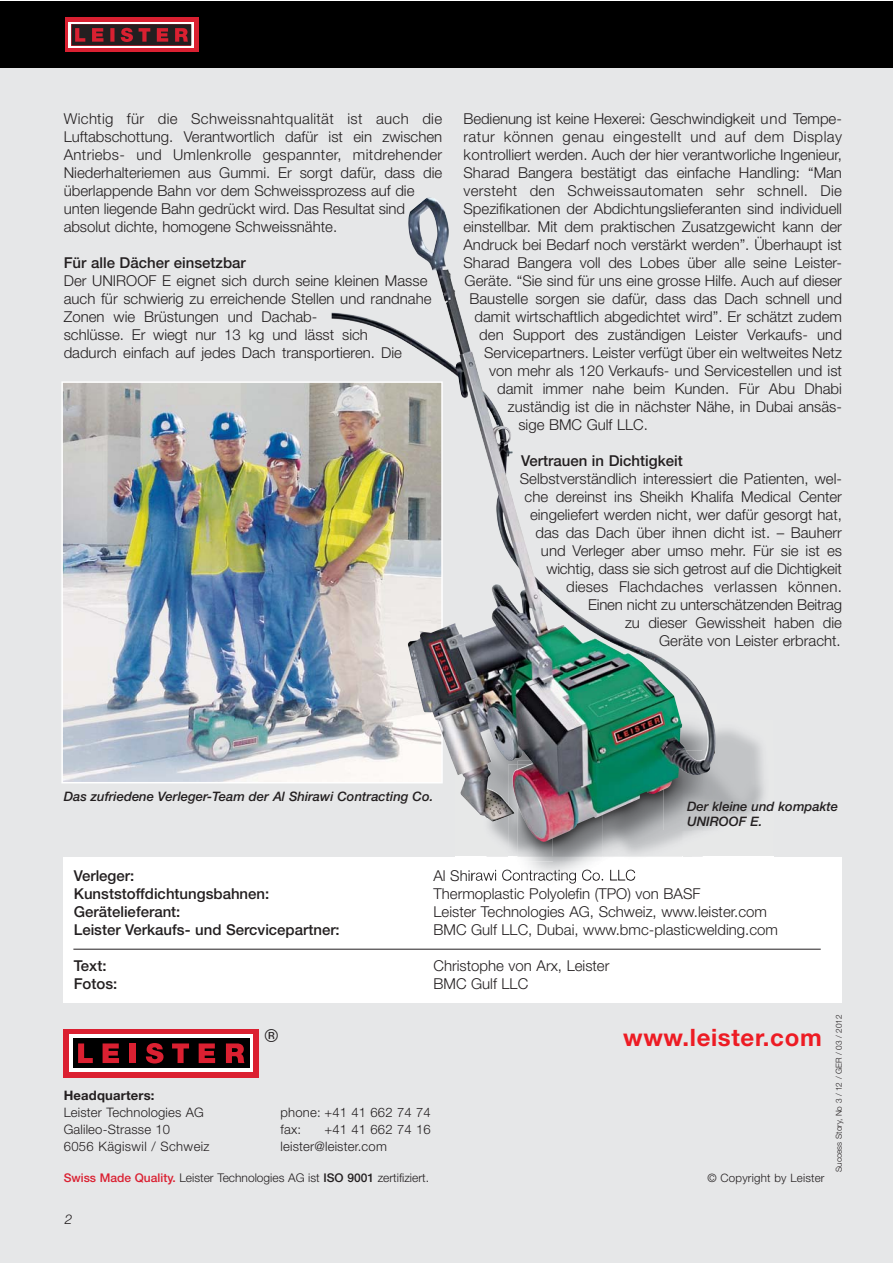
<style>
.page{position:relative;width:893px;height:1263px;background:#fff}
.page>*{position:absolute;margin:0;border:0;box-sizing:border-box;transform-origin:0 0}
.t1{font:700 24px "Helvetica Neue";letter-spacing:.03em;color:#ed1c24}
.t2{font:18px "Helvetica";color:#231f20}
.t3{font:300 15px/18px "Helvetica Neue";color:#231f20}
.t4{font:500 15px/18px "Helvetica Neue";color:#231f20}
.t5{font:300 15px "Helvetica Neue";letter-spacing:.03em;color:#231f20}
.t6{font:300 15px "Helvetica Neue";letter-spacing:.02em;color:#231f20}
.t7{font:italic 300 13.5px "Helvetica Neue";color:#231f20}
.t8{font:300 13.05px/17px "Helvetica Neue";letter-spacing:.015em;color:#231f20}
.t9{font:italic 500 13.05px/15px "Helvetica Neue";color:#231f20}
.t10{font:700 13.05px "Helvetica Neue";letter-spacing:.015em;color:#231f20}
.t11{font:300 12px "Helvetica Neue";color:#231f20}
.t12{font:300 11.55px "Helvetica Neue";letter-spacing:.015em;color:#231f20}
.t13{font:300 8.25px "Helvetica Neue";color:#231f20}
.s1{font-weight:500;color:#da2031}
.s2{font-weight:500}
</style>
<div class="page">
<div style="left:0;top:59px;width:893px;height:1203px;background:#e6e7e8"></div>
<div style="left:0;top:1px;width:893px;height:66px;background:#000"></div>
<div style="left:65px;top:18px;width:134px;height:34px;background:#da2031"></div>
<svg style="left:69px;top:22px;width:125px;height:26px"></svg>
<svg style="left:72px;top:24px;width:119px;height:21px"></svg>
<img style="left:64px;top:384px;width:344px;height:396px">
<div style="left:61px;top:381px;width:382px;height:402px;border:2px solid #fff"></div>
<div style="left:64px;top:1029px;width:195px;height:49px;background:#db2031"></div>
<svg style="left:69px;top:1035px;width:184px;height:37px;background:#e0e0e0"></svg>
<div style="left:73px;top:1039px;width:176px;height:29px;background:#000"></div>
<svg style="left:78px;top:1043px;width:15px;height:20px"></svg>
<svg style="left:103px;top:1043px;width:16px;height:20px"></svg>
<div style="left:130px;top:1043px;width:6px;height:20px;background:#db2031"></div>
<svg style="left:146px;top:1043px;width:17px;height:21px"></svg>
<svg style="left:172px;top:1043px;width:17px;height:20px"></svg>
<svg style="left:199px;top:1043px;width:16px;height:20px"></svg>
<svg style="left:226px;top:1043px;width:18px;height:20px"></svg>
<div style="left:64px;top:857px;width:778px;height:145px;background:#fff"></div>
<hr style="left:73px;top:949px;width:748px;height:1px;background:#231f20">
<img style="left:703px;top:856px;width:14px;height:1px">
<img style="left:472px;top:856px;width:14px;height:1px">
<img style="left:495px;top:860px;width:141px;height:24px">
<img style="left:472px;top:870px;width:85px;height:11px">
<img style="left:553px;top:842px;width:49px;height:18px">
<img style="left:455px;top:856px;width:17px;height:1px">
<img style="left:495px;top:860px;width:58px;height:1px">
<img style="left:508px;top:842px;width:45px;height:18px">
<img style="left:517px;top:842px;width:36px;height:15px">
<img style="left:717px;top:730px;width:56px;height:127px">
<img style="left:716px;top:731px;width:1px;height:20px">
<img style="left:602px;top:860px;width:34px;height:4px">
<img style="left:716px;top:751px;width:57px;height:79px">
<img style="left:408px;top:197px;width:308px;height:645px">
<p class="t3" style="left:64px;top:111px;width:380px">Wichtig für die Schweissnahtqualität ist auch die Luftabschottung. Verantwortlich dafür ist ein zwischen Antriebs- und Umlenkrolle gespannter, mitdrehender Niederhalteriemen aus Gummi. Er sorgt dafür, dass die überlappende Bahn vor dem Schweissprozess auf die unten liegende Bahn gedrückt wird. Das Resultat sind absolut dichte, homogene Schweissnähte.</p>
<p class="t4" style="left:64px;top:255px;width:184px">Für alle Dächer einsetzbar</p>
<p class="t3" style="left:64px;top:273px;width:369px">Der UNIROOF E eignet sich durch seine kleinen Masse auch für schwierig zu erreichende Stellen und randnahe Zonen wie Brüstungen und Dachab-<br>schlüsse. Er wiegt nur 13 kg und lässt sich<br>dadurch einfach auf jedes Dach transportieren. Die</p>
<p class="t3" style="left:463px;top:111px;width:380px">Bedienung ist keine Hexerei: Geschwindigkeit und Tempe-</p>
<p class="t5" style="left:463px;top:132px;width:380px">ratur können genau eingestellt und auf dem Display</p>
<p class="t3" style="left:463px;top:147px;width:380px">kontrolliert werden. Auch der hier verantworliche Ingenieur,</p>
<p class="t3" style="left:463px;top:165px;width:380px">Sharad Bangera bestätigt das einfache Handling: “Man</p>
<p class="t6" style="left:463px;top:186px;width:380px">versteht den Schweissautomaten sehr schnell. Die</p>
<p class="t3" style="left:463px;top:201px;width:380px">Spezifikationen der Abdichtungslieferanten sind individuell</p>
<p class="t3" style="left:463px;top:219px;width:380px">einstellbar. Mit dem praktischen Zusatzgewicht kann der</p>
<p class="t3" style="left:463px;top:237px;width:380px">Andruck bei Bedarf noch verstärkt werden”. Überhaupt ist</p>
<p class="t3" style="left:463px;top:255px;width:380px">Sharad Bangera voll des Lobes über alle seine Leister-</p>
<p class="t3" style="left:465px;top:273px;width:379px">Geräte. “Sie sind für uns eine grosse Hilfe. Auch auf dieser</p>
<p class="t3" style="left:469px;top:291px;width:374px">Baustelle sorgen sie dafür, dass das Dach schnell und</p>
<p class="t3" style="left:474px;top:309px;width:369px">damit wirtschaftlich abgedichtet wird”. Er schätzt zudem</p>
<p class="t3" style="left:479px;top:327px;width:364px">den Support des zuständigen Leister Verkaufs- und</p>
<p class="t3" style="left:484px;top:345px;width:359px">Servicepartners. Leister verfügt über ein weltweites Netz</p>
<p class="t3" style="left:489px;top:363px;width:354px">von mehr als 120 Verkaufs- und Servicestellen und ist</p>
<p class="t3" style="left:497px;top:381px;width:346px">damit immer nahe beim Kunden. Für Abu Dhabi</p>
<p class="t3" style="left:508px;top:399px;width:336px">zuständig ist die in nächster Nähe, in Dubai ansäs-</p>
<p class="t3" style="left:518px;top:417px;width:131px">sige BMC Gulf LLC.</p>
<p class="t4" style="left:521px;top:453px;width:163px">Vertrauen in Dichtigkeit</p>
<p class="t3" style="left:520px;top:471px;width:324px;text-align:right">Selbstverständlich interessiert die Patienten, wel&shy;che dereinst ins Sheikh Khalifa Medical Center eingeliefert werden nicht, wer dafür gesorgt hat, das das Dach über ihnen dicht ist. – Bauherr und Verleger aber umso mehr. Für sie ist es wichtig, dass sie sich getrost auf die Dichtigkeit dieses Flachdaches verlassen können.<br>Einen nicht zu unterschätzenden Beitrag<br>zu dieser Gewissheit haben die<br>Geräte von Leister erbracht.</p>
<p class="t4" style="left:626px;top:616px;width:45px">sdfsdf</p>
<p class="t9" style="left:64px;top:790px;width:371px">Das zufriedene Verleger-Team der Al Shirawi Contracting Co.</p>
<p class="t9" style="left:687px;top:800px;width:153px">Der kleine und kompakte<br>UNIROOF E.</p>
<p class="t4" style="left:74px;top:868px;width:197px">Verleger:<br>Kunststoffdichtungsbahnen:</p>
<p class="t3" style="left:433px;top:886px;width:268px">Thermoplastic Polyolefin (TPO) von BASF</p>
<p class="t4" style="left:74px;top:904px;width:108px">Gerätelieferant:</p>
<p class="t3" style="left:433px;top:904px;width:335px">Leister Technologies AG, Schweiz, www.leister.com</p>
<p class="t4" style="left:74px;top:922px;width:268px">Leister Verkaufs- und Sercvicepartner:</p>
<p class="t3" style="left:433px;top:922px;width:346px">BMC Gulf LLC, Dubai, www.bmc-plasticwelding.com</p>
<p class="t4" style="left:74px;top:958px;width:34px">Text:</p>
<p class="t3" style="left:433px;top:958px;width:177px">Christophe von Arx, Leister</p>
<p class="t4" style="left:74px;top:976px;width:45px">Fotos:</p>
<p class="t3" style="left:433px;top:976px;width:96px">BMC Gulf LLC</p>
<p class="t2" style="left:265px;top:1029px;width:15px">®</p>
<p class="t10" style="left:64px;top:1090px;width:92px">Headquarters:</p>
<p class="t8" style="left:64px;top:1105px;width:147px">Leister Technologies AG<br>Galileo-Strasse 10<br>6056 Kägiswil / Schweiz</p>
<p class="t11" style="left:64px;top:1174px;width:367px"><span class="s1">Swiss Made Quality.</span> Leister Technologies AG ist <span class="s2">ISO 9001</span> zertifiziert.</p>
<p class="t8" style="left:281px;top:1105px;width:152px">phone: +41 41 662 74 74 fax:</p>
<p class="t8" style="left:281px;top:1122px;width:152px;text-indent:44px">+41 41 662 74 16 leister@leister.com</p>
<h1 class="t1" style="left:623px;top:1029px;width:200px">www.leister.com</h1>
<p class="t12" style="left:707px;top:1174px;width:119px">© Copyright by Leister</p>
<p class="t13" style="left:836px;top:1172px;width:159px;rotate:-90deg">Success Story, No 3 / 12 / GER / 03 / 2012</p>
<p class="t7" style="left:65px;top:1214px;width:9px">2</p>
</div>
